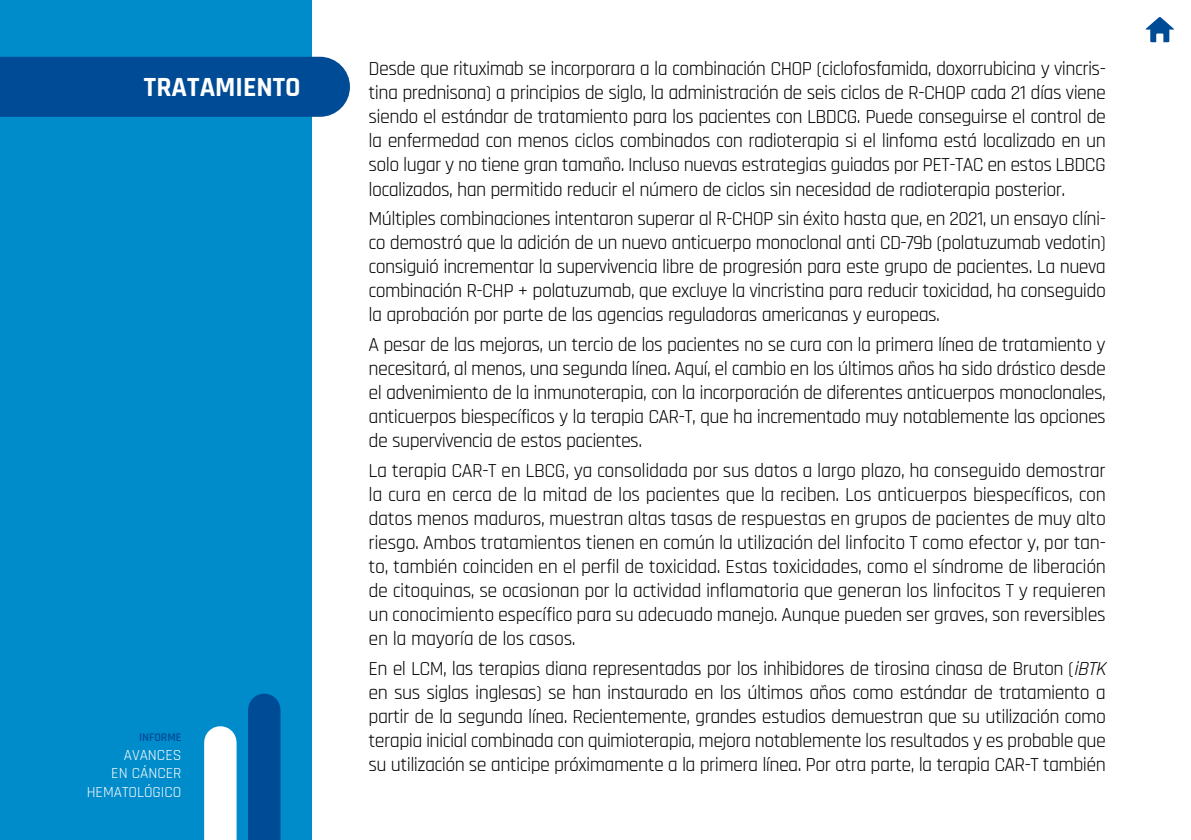
<style>
.page{position:relative;width:1191px;height:840px;background:#fff}
.page>*{position:absolute;margin:0;border:0;box-sizing:border-box;transform-origin:0 0}
.Ladillo{font:700 28px "Rajdhani";color:#fff}
.Texto{font:20px/24px "Rajdhani";letter-spacing:-.03em;color:#000;text-align:justify}
.t1{font:15.4px/18.6px "Rajdhani";color:#fff;text-align:right}
.t2{font:600 11.8px "Rajdhani";color:#004b96}
.s1{font-style:italic}
</style>
<div class="page">
<div style="left:0;top:0;width:312px;height:839px;background:#008bcb"></div>
<svg style="left:1145px;top:17px;width:29px;height:25px"></svg>
<div style="left:204px;top:742px;width:32px;height:97px;background:#fff"></div>
<div style="left:248px;top:709px;width:32px;height:130px;background:#004b96"></div>
<div style="left:0;top:57px;width:350px;height:60px;background:#004b96"></div>
<p class="Ladillo" style="left:144px;top:70px;width:158px">TRATAMIENTO</p>
<p class="t2" style="left:139px;top:729px;width:44px">INFORME</p>
<p class="t1" style="left:87px;top:745px;width:96px">AVANCES<br>EN CÁNCER<br>HEMATOLÓGICO</p>
<p class="Texto" style="left:369px;top:58px;width:739px">Desde que rituximab se incorporara a la combinación CHOP (ciclofosfamida, doxorrubicina y vincris&shy;tina prednisona) a principios de siglo, la administración de seis ciclos de R-CHOP cada 21 días viene siendo el estándar de tratamiento para los pacientes con LBDCG. Puede conseguirse el control de la enfermedad con menos ciclos combinados con radioterapia si el linfoma está localizado en un solo lugar y no tiene gran tamaño. Incluso nuevas estrategias guiadas por PET-TAC en estos LBDCG localizados, han permitido reducir el número de ciclos sin necesidad de radioterapia posterior.</p>
<p class="Texto" style="left:369px;top:207px;width:739px">Múltiples combinaciones intentaron superar al R-CHOP sin éxito hasta que, en 2021, un ensayo clíni&shy;co demostró que la adición de un nuevo anticuerpo monoclonal anti CD-79b (polatuzumab vedotin) consiguió incrementar la supervivencia libre de progresión para este grupo de pacientes. La nueva combinación R-CHP + polatuzumab, que excluye la vincristina para reducir toxicidad, ha conseguido la aprobación por parte de las agencias reguladoras americanas y europeas.</p>
<p class="Texto" style="left:369px;top:333px;width:739px">A pesar de las mejoras, un tercio de los pacientes no se cura con la primera línea de tratamiento y necesitará, al menos, una segunda línea. Aquí, el cambio en los últimos años ha sido drástico desde el advenimiento de la inmunoterapia, con la incorporación de diferentes anticuerpos monoclonales, anticuerpos biespecíficos y la terapia CAR-T, que ha incrementado muy notablemente las opciones de supervivencia de estos pacientes.</p>
<p class="Texto" style="left:369px;top:459px;width:739px">La terapia CAR-T en LBCG, ya consolidada por sus datos a largo plazo, ha conseguido demostrar la cura en cerca de la mitad de los pacientes que la reciben. Los anticuerpos biespecíficos, con datos menos maduros, muestran altas tasas de respuestas en grupos de pacientes de muy alto riesgo. Ambos tratamientos tienen en común la utilización del linfocito T como efector y, por tan&shy;to, también coinciden en el perfil de toxicidad. Estas toxicidades, como el síndrome de liberación de citoquinas, se ocasionan por la actividad inflamatoria que generan los linfocitos T y requieren un conocimiento específico para su adecuado manejo. Aunque pueden ser graves, son reversibles en la mayoría de los casos.</p>
<p class="Texto" style="left:369px;top:656px;width:744px;text-align:left">En el LCM, las terapias diana representadas por los inhibidores de tirosina cinasa de Bruton (<span class="s1">iBTK </span>en sus siglas inglesas) se han instaurado en los últimos años como estándar de tratamiento a partir de la segunda línea. Recientemente, grandes estudios demuestran que su utilización como terapia inicial combinada con quimioterapia, mejora notablemente los resultados y es probable que su utilización se anticipe próximamente a la primera línea. Por otra parte, la terapia CAR-T también</p>
</div>
